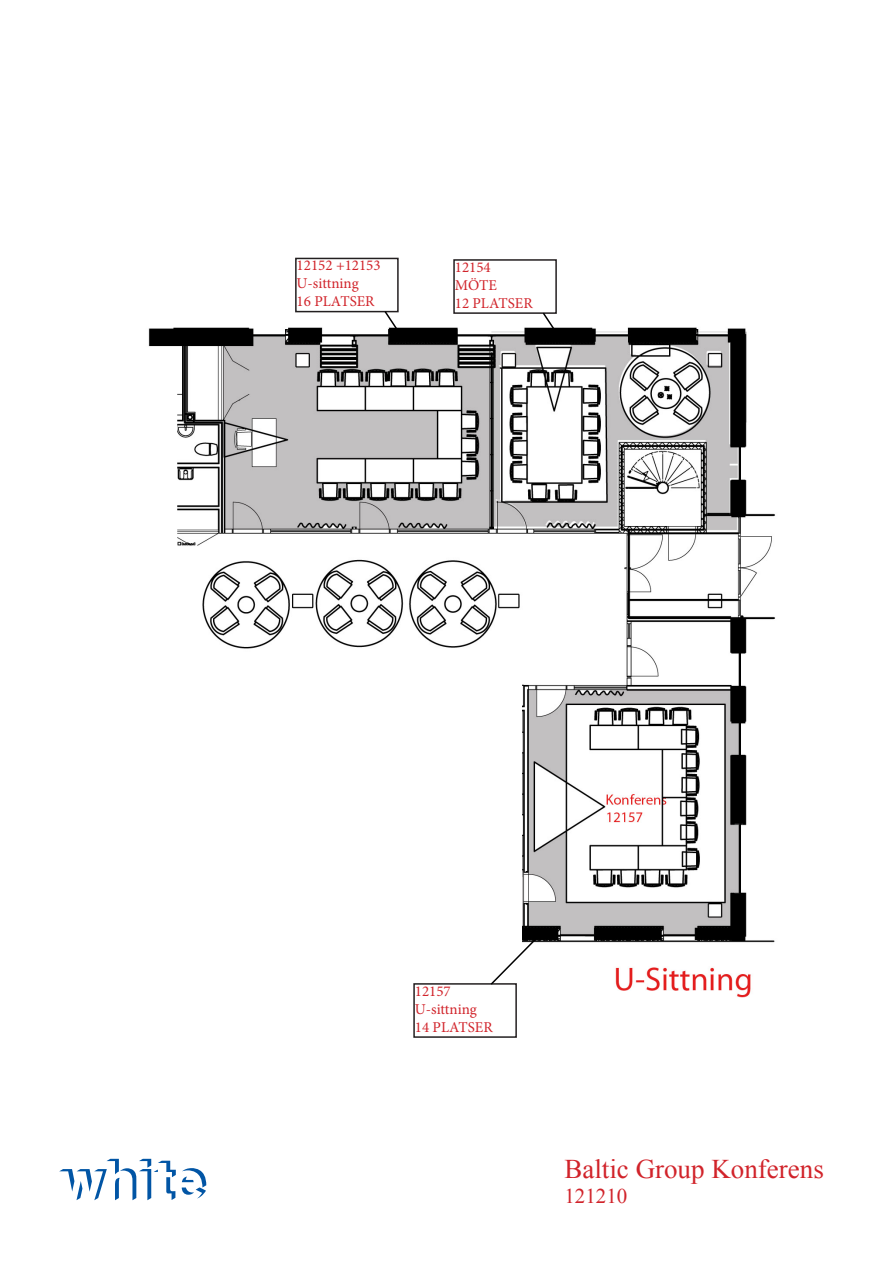
<style>
.page{position:relative;width:893px;height:1263px;background:#fff}
.page>*{position:absolute;margin:0;border:0;box-sizing:border-box;transform-origin:0 0}
.t1{font:27px "Times New Roman";color:#d1232a}
.t2{font:21px "Times New Roman";color:#d1232a}
.t3{font:15px "Minion Pro";color:#d1232a}
</style>
<div class="page">
<svg style="left:59px;top:1159px;width:117px;height:41px"></svg>
<svg style="left:182px;top:1168px;width:24px;height:30px"></svg>
<img style="left:148px;top:327px;width:627px;height:671px">
<div style="left:295px;top:258px;width:104px;height:54px;border:2px solid #231f20"></div>
<div style="left:453px;top:259px;width:104px;height:55px;border:2px solid #231f20"></div>
<svg style="left:383px;top:309px;width:23px;height:33px"></svg>
<svg style="left:541px;top:311px;width:24px;height:33px"></svg>
<div style="left:48px;top:662px;width:474px;height:355px;background:#fff"></div>
<div style="left:413px;top:983px;width:104px;height:55px;border:2px solid #231f20"></div>
<svg style="left:489px;top:936px;width:49px;height:50px"></svg>
<p class="t3" style="left:297px;top:255px;width:86px">12152 +12153</p>
<p class="t3" style="left:297px;top:273px;width:64px">U-sittning</p>
<p class="t3" style="left:297px;top:291px;width:79px">16 PLATSER</p>
<p class="t3" style="left:455px;top:257px;width:37px">12154</p>
<p class="t3" style="left:455px;top:275px;width:44px">MÖTE</p>
<p class="t3" style="left:455px;top:293px;width:79px">12 PLATSER</p>
<p class="t3" style="left:415px;top:981px;width:37px">12157</p>
<p class="t3" style="left:415px;top:999px;width:64px">U-sittning</p>
<p class="t3" style="left:415px;top:1017px;width:79px">14 PLATSER</p>
<p class="t1" style="left:564px;top:1150px;width:261px">Baltic Group Konferens</p>
<p class="t2" style="left:564px;top:1181px;width:64px">121210</p>
</div>
